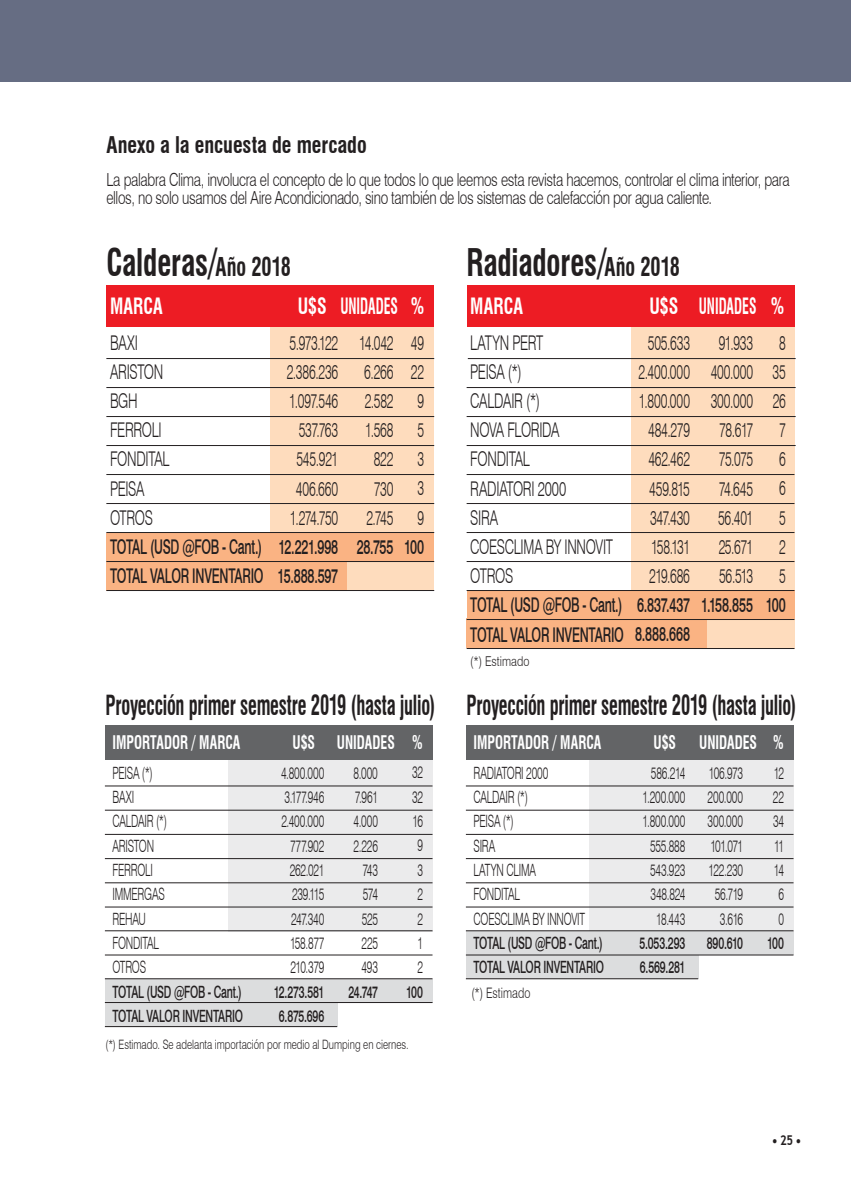
<style>
.page{position:relative;width:851px;height:1191px;background:#fff}
.page>*{position:absolute;margin:0;border:0;box-sizing:border-box;transform-origin:0 0}
.t1{font:700 condensed 37.2px "Swiss 721 BT";letter-spacing:-.005em;color:#231f20;scale:.79 1}
.t2{font:700 condensed 27px "Swiss 721 BT";letter-spacing:-.015em;color:#231f20;scale:.68 1}
.t3{font:700 condensed 22.5px "Swiss 721 BT";letter-spacing:-.005em;color:#231f20;scale:.9 1}
.t4{font:700 condensed 21.9px "Swiss 721 BT";color:#fff;scale:.8 1}
.t5{font:300 20.25px/29.1px "Swiss 721 BT";letter-spacing:-.02em;color:#231f20;text-align:center;scale:.62 1}
.t6{font:300 20.25px/29.1px "Swiss 721 BT";letter-spacing:-.02em;color:#231f20;scale:.67 1}
.t7{font:500 20.25px/29.1px "Swiss 721 BT";letter-spacing:-.02em;color:#231f20;scale:.61 1}
.t8{font:500 20.25px/29.1px "Swiss 721 BT";letter-spacing:-.02em;color:#231f20;scale:.62 1}
.t9{font:700 condensed 18.3px "Swiss 721 BT";color:#fff;scale:.75 1}
.t10{font:300 18px/18px "Swiss 721 BT";letter-spacing:-.025em;color:#231f20;scale:.75 1}
.t11{font:300 16.95px/24.3px "Swiss 721 BT";letter-spacing:-.02em;color:#231f20;text-align:center;scale:.62 1}
.t12{font:500 16.95px/24.3px "Swiss 721 BT";letter-spacing:-.02em;color:#231f20;scale:.62 1}
.t13{font:300 14.4px "Swiss 721 BT";letter-spacing:.005em;color:#231f20;scale:.75 1}
.t14{font:300 13.5px "Swiss 721 BT";letter-spacing:.005em;color:#231f20;scale:.8 1}
.t15{font:700 13.5px "Trebuchet MS";color:#231f20;scale:.85 1}
.t16{font:300 12.9px "Swiss 721 BT";color:#231f20;scale:.75 1}
.s1{font-size:25.35px}
</style>
<div class="page">
<div style="left:0;top:0;width:850px;height:82px;background:#666d83"></div>
<div style="left:270px;top:315px;width:164px;height:275px;background:#fedcbd"></div>
<div style="left:106px;top:561px;width:240px;height:29px;background:#fab383"></div>
<div style="left:106px;top:533px;width:328px;height:28px;background:#fab383"></div>
<hr style="left:106px;top:358px;width:328px;height:1px;background:#231f20">
<hr style="left:106px;top:387px;width:328px;height:1px;background:#231f20">
<hr style="left:106px;top:416px;width:328px;height:1px;background:#231f20">
<hr style="left:106px;top:445px;width:328px;height:1px;background:#231f20">
<hr style="left:106px;top:474px;width:328px;height:1px;background:#231f20">
<hr style="left:106px;top:503px;width:328px;height:1px;background:#231f20">
<hr style="left:106px;top:532px;width:328px;height:1px;background:#231f20">
<hr style="left:106px;top:561px;width:328px;height:1px;background:#231f20">
<hr style="left:106px;top:590px;width:328px;height:1px;background:#231f20">
<div style="left:106px;top:286px;width:328px;height:41px;background:#ed1c24"></div>
<div style="left:228px;top:750px;width:204px;height:181px;background:#ebebec"></div>
<div style="left:105px;top:979px;width:327px;height:24px;background:#dcddde"></div>
<div style="left:105px;top:1003px;width:232px;height:23px;background:#dcddde"></div>
<hr style="left:105px;top:785px;width:327px;height:1px;background:#231f20">
<hr style="left:105px;top:810px;width:327px;height:1px;background:#231f20">
<hr style="left:105px;top:834px;width:327px;height:1px;background:#231f20">
<hr style="left:105px;top:858px;width:327px;height:1px;background:#231f20">
<hr style="left:105px;top:882px;width:327px;height:1px;background:#231f20">
<hr style="left:105px;top:906px;width:327px;height:1px;background:#231f20">
<hr style="left:105px;top:930px;width:327px;height:1px;background:#231f20">
<hr style="left:105px;top:978px;width:327px;height:1px;background:#231f20">
<hr style="left:105px;top:1002px;width:327px;height:1px;background:#231f20">
<hr style="left:105px;top:954px;width:327px;height:1px;background:#231f20">
<hr style="left:105px;top:1026px;width:232px;height:1px;background:#231f20">
<div style="left:105px;top:725px;width:327px;height:34px;background:#636466"></div>
<div style="left:630px;top:315px;width:164px;height:334px;background:#fedcbd"></div>
<div style="left:466px;top:618px;width:240px;height:30px;background:#fab383"></div>
<div style="left:466px;top:590px;width:328px;height:29px;background:#fab383"></div>
<hr style="left:467px;top:358px;width:328px;height:1px;background:#231f20">
<hr style="left:466px;top:387px;width:329px;height:1px;background:#231f20">
<hr style="left:466px;top:416px;width:329px;height:1px;background:#231f20">
<hr style="left:466px;top:445px;width:329px;height:1px;background:#231f20">
<hr style="left:466px;top:474px;width:328px;height:1px;background:#231f20">
<hr style="left:466px;top:503px;width:328px;height:1px;background:#231f20">
<hr style="left:466px;top:532px;width:328px;height:1px;background:#231f20">
<hr style="left:466px;top:561px;width:328px;height:1px;background:#231f20">
<hr style="left:466px;top:619px;width:328px;height:1px;background:#231f20">
<hr style="left:466px;top:590px;width:328px;height:1px;background:#231f20">
<hr style="left:466px;top:648px;width:328px;height:1px;background:#231f20">
<div style="left:466px;top:286px;width:328px;height:41px;background:#ed1c24"></div>
<div style="left:589px;top:750px;width:204px;height:181px;background:#ebebec"></div>
<div style="left:466px;top:931px;width:327px;height:23px;background:#dcddde"></div>
<div style="left:466px;top:954px;width:232px;height:24px;background:#dcddde"></div>
<hr style="left:466px;top:785px;width:327px;height:1px;background:#231f20">
<hr style="left:466px;top:810px;width:327px;height:1px;background:#231f20">
<hr style="left:466px;top:834px;width:327px;height:1px;background:#231f20">
<hr style="left:466px;top:858px;width:327px;height:1px;background:#231f20">
<hr style="left:466px;top:882px;width:327px;height:1px;background:#231f20">
<hr style="left:466px;top:906px;width:327px;height:1px;background:#231f20">
<hr style="left:466px;top:930px;width:327px;height:1px;background:#231f20">
<hr style="left:466px;top:978px;width:232px;height:1px;background:#231f20">
<hr style="left:466px;top:954px;width:327px;height:1px;background:#231f20">
<div style="left:466px;top:725px;width:327px;height:34px;background:#636466"></div>
<h3 class="t3" style="left:106px;top:131px;width:291px">Anexo a la encuesta de mercado</h3>
<p class="t10" style="left:106px;top:170px;width:912px">La palabra Clima, involucra el concepto de lo que todos lo que leemos esta revista hacemos, controlar el clima interior, para ellos, no solo usamos del Aire Acondicionado, sino también de los sistemas de calefacción por agua caliente.</p>
<h1 class="t1" style="left:106px;top:240px;width:235px">Calderas/<span class="s1">Año 2018</span></h1>
<h1 class="t1" style="left:466px;top:240px;width:271px">Radiadores/<span class="s1">Año 2018</span></h1>
<p class="t4" style="left:110px;top:293px;width:67px">MARCA</p>
<p class="t4" style="left:298px;top:293px;width:159px">U$S UNIDADES %</p>
<p class="t6" style="left:110px;top:328px;width:91px">BAXI<br>ARISTON<br>BGH<br>FERROLI<br>FONDITAL<br>PEISA<br>OTROS</p>
<p class="t7" style="left:110px;top:532px;width:253px">TOTAL (USD @FOB - Cant.)<br>TOTAL VALOR INVENTARIO</p>
<p class="t5" style="left:287px;top:328px;width:85px">5.973.122<br>2.386.236<br>1.097.546<br>537.763<br>545.921<br>406.660<br>1.274.750</p>
<p class="t8" style="left:277px;top:532px;width:99px">12.221.998<br>15.888.597</p>
<p class="t5" style="left:359px;top:328px;width:57px;text-align:right">14.042<br>6.266<br>2.582<br>1.568<br>822<br>730<br>2.745</p>
<p class="t8" style="left:356px;top:532px;width:61px">28.755</p>
<p class="t5" style="left:411px;top:328px;width:23px">49<br>22<br>9<br>5<br>3<br>3<br>9</p>
<p class="t8" style="left:404px;top:532px;width:34px">100</p>
<h2 class="t2" style="left:105px;top:689px;width:486px">Proyección primer semestre 2019 (hasta julio)</h2>
<p class="t9" style="left:112px;top:731px;width:172px">IMPORTADOR / MARCA</p>
<p class="t9" style="left:292px;top:731px;width:175px">U$S UNIDADES %</p>
<p class="t11" style="left:112px;top:760px;width:89px;text-align:left">PEISA (*)<br>BAXI<br>CALDAIR (*)<br>ARISTON<br>FERROLI<br>IMMERGAS<br>REHAU<br>FONDITAL<br>OTROS</p>
<p class="t12" style="left:112px;top:979px;width:212px">TOTAL (USD @FOB - Cant.)<br>TOTAL VALOR INVENTARIO</p>
<p class="t11" style="left:281px;top:760px;width:71px;text-align:right">4.800.000<br>3.177.946<br>2.400.000<br>777.902<br>262.021<br>239.115<br>247.340<br>158.877<br>210.379</p>
<p class="t12" style="left:274px;top:979px;width:83px;text-align:center">12.273.581<br>6.875.696</p>
<p class="t11" style="left:353px;top:760px;width:41px">8.000<br>7.961<br>4.000<br>2.226<br>743<br>574<br>525<br>225<br>493</p>
<p class="t12" style="left:348px;top:979px;width:49px">24.747</p>
<p class="t11" style="left:412px;top:760px;width:19px">32<br>32<br>16<br>9<br>3<br>2<br>2<br>1<br>2</p>
<p class="t12" style="left:406px;top:979px;width:29px">100</p>
<p class="t16" style="left:105px;top:1036px;width:406px">(*) Estimado. Se adelanta importación por medio al Dumping en ciernes.</p>
<p class="t4" style="left:470px;top:293px;width:67px">MARCA</p>
<p class="t4" style="left:649px;top:293px;width:170px">U$S UNIDADES %</p>
<p class="t6" style="left:470px;top:328px;width:215px">LATYN PERT<br>PEISA (*)<br>CALDAIR (*)<br>NOVA FLORIDA<br>FONDITAL<br>RADIATORI 2000<br>SIRA<br>COESCLIMA BY INNOVIT<br>OTROS</p>
<p class="t7" style="left:470px;top:590px;width:253px">TOTAL (USD @FOB - Cant.)<br>TOTAL VALOR INVENTARIO</p>
<p class="t14" style="left:470px;top:653px;width:76px">(*) Estimado</p>
<p class="t5" style="left:638px;top:328px;width:84px;text-align:right">505.633<br>2.400.000<br>1.800.000<br>484.279<br>462.462<br>459.815<br>347.430<br>158.131<br>219.686</p>
<p class="t8" style="left:635px;top:590px;width:90px">6.837.437<br>8.888.668</p>
<p class="t5" style="left:710px;top:328px;width:70px">91.933<br>400.000<br>300.000<br>78.617<br>75.075<br>74.645<br>56.401<br>25.671<br>56.513</p>
<p class="t8" style="left:701px;top:590px;width:86px">1.158.855</p>
<p class="t5" style="left:772px;top:328px;width:23px">8<br>35<br>26<br>7<br>6<br>6<br>5<br>2<br>5</p>
<p class="t8" style="left:765px;top:590px;width:34px">100</p>
<h2 class="t2" style="left:466px;top:689px;width:486px">Proyección primer semestre 2019 (hasta julio)</h2>
<p class="t9" style="left:473px;top:731px;width:172px">IMPORTADOR / MARCA</p>
<p class="t9" style="left:653px;top:731px;width:32px">U$S</p>
<p class="t9" style="left:699px;top:731px;width:114px">UNIDADES %</p>
<p class="t11" style="left:473px;top:760px;width:181px;text-align:left">RADIATORI 2000<br>CALDAIR (*)<br>PEISA (*)<br>SIRA<br>LATYN CLIMA<br>FONDITAL<br>COESCLIMA BY INNOVIT</p>
<p class="t12" style="left:473px;top:930px;width:212px">TOTAL (USD @FOB - Cant.)<br>TOTAL VALOR INVENTARIO</p>
<p class="t13" style="left:471px;top:984px;width:80px">(*) Estimado</p>
<p class="t11" style="left:642px;top:760px;width:71px;text-align:right">586.214<br>1.200.000<br>1.800.000<br>555.888<br>543.923<br>348.824<br>18.443</p>
<p class="t12" style="left:639px;top:930px;width:76px">5.053.293<br>6.569.281</p>
<p class="t11" style="left:707px;top:760px;width:59px;text-align:right">106.973<br>200.000<br>300.000<br>101.071<br>122.230<br>56.719<br>3.616</p>
<p class="t12" style="left:706px;top:930px;width:60px">890.610</p>
<p class="t11" style="left:772px;top:760px;width:19px">12<br>22<br>34<br>11<br>14<br>6<br>0</p>
<p class="t12" style="left:767px;top:930px;width:29px">100</p>
<p class="t15" style="left:771px;top:1131px;width:36px">• 25 •</p>
</div>
